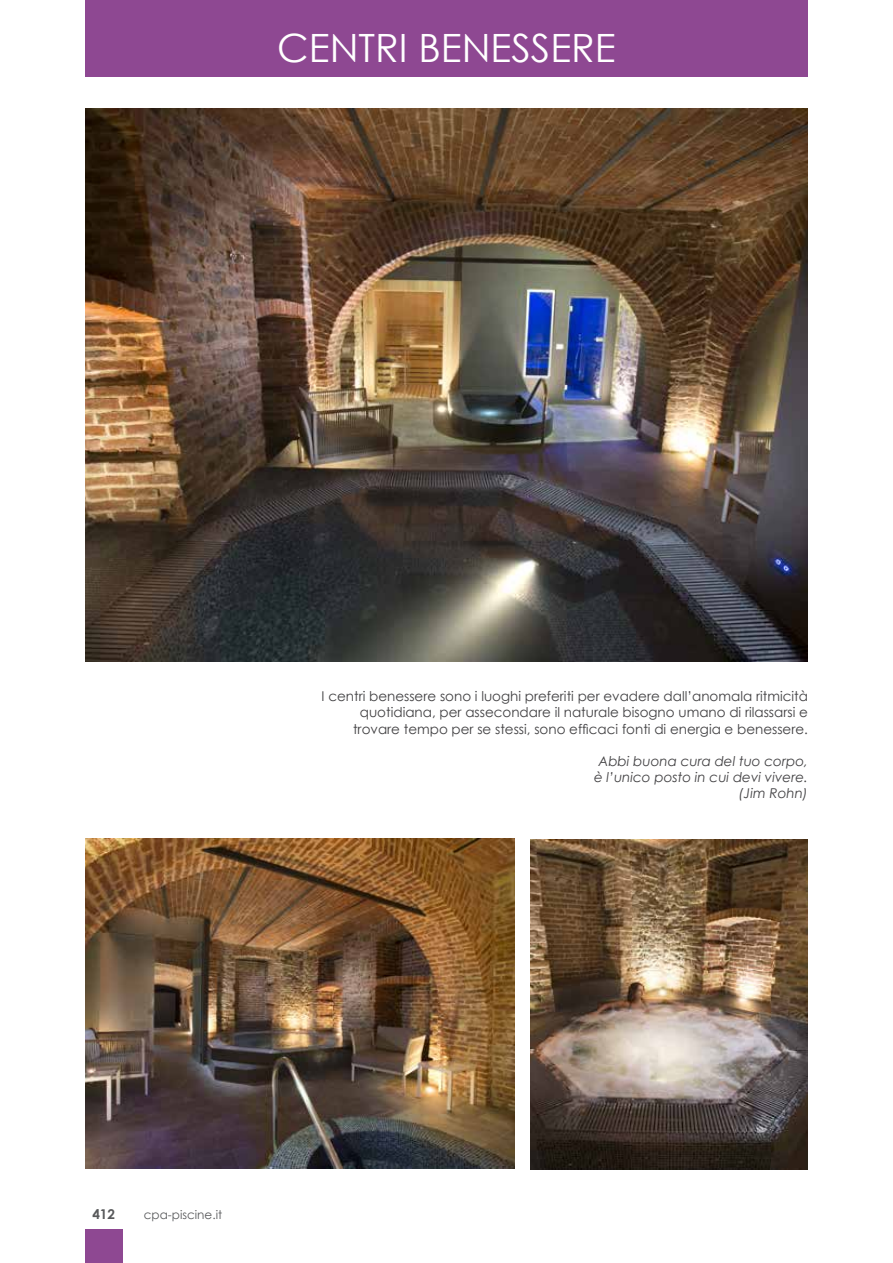
<style>
.page{position:relative;width:893px;height:1263px;background:#fff}
.page>*{position:absolute;margin:0;border:0;box-sizing:border-box;transform-origin:0 0}
.t1{font:39px "Century Gothic";color:#fff}
.t2{font:13.5px/16.2px "Century Gothic";color:#414042;text-align:right}
.t3{font:italic 13.5px/16.2px "Century Gothic";color:#414042;text-align:right}
.t4{font:700 13.5px "Century Gothic";color:#58595b}
.t5{font:12px "Century Gothic";color:#58595b}
</style>
<div class="page">
<div style="left:85px;top:0;width:723px;height:76px;background:#8e4892"></div>
<div style="left:85px;top:1229px;width:37px;height:34px;background:#8e4892"></div>
<img style="left:85px;top:838px;width:429px;height:331px">
<img style="left:85px;top:108px;width:723px;height:553px">
<img style="left:530px;top:839px;width:278px;height:331px">
<h1 class="t1" style="left:277px;top:20px;width:340px">CENTRI BENESSERE</h1>
<p class="t2" style="left:322px;top:688px;width:488px">I centri benessere sono i luoghi preferiti per evadere dall’anomala ritmicità quotidiana, per assecondare il naturale bisogno umano di rilassarsi e trovare tempo per se stessi, sono efficaci fonti di energia e benessere.</p>
<p class="t3" style="left:594px;top:753px;width:215px">Abbi buona cura del tuo corpo, è l’unico posto in cui devi vivere. (Jim Rohn)</p>
<p class="t4" style="left:92px;top:1204px;width:24px">412</p>
<p class="t5" style="left:144px;top:1206px;width:80px">cpa-piscine.it</p>
</div>
